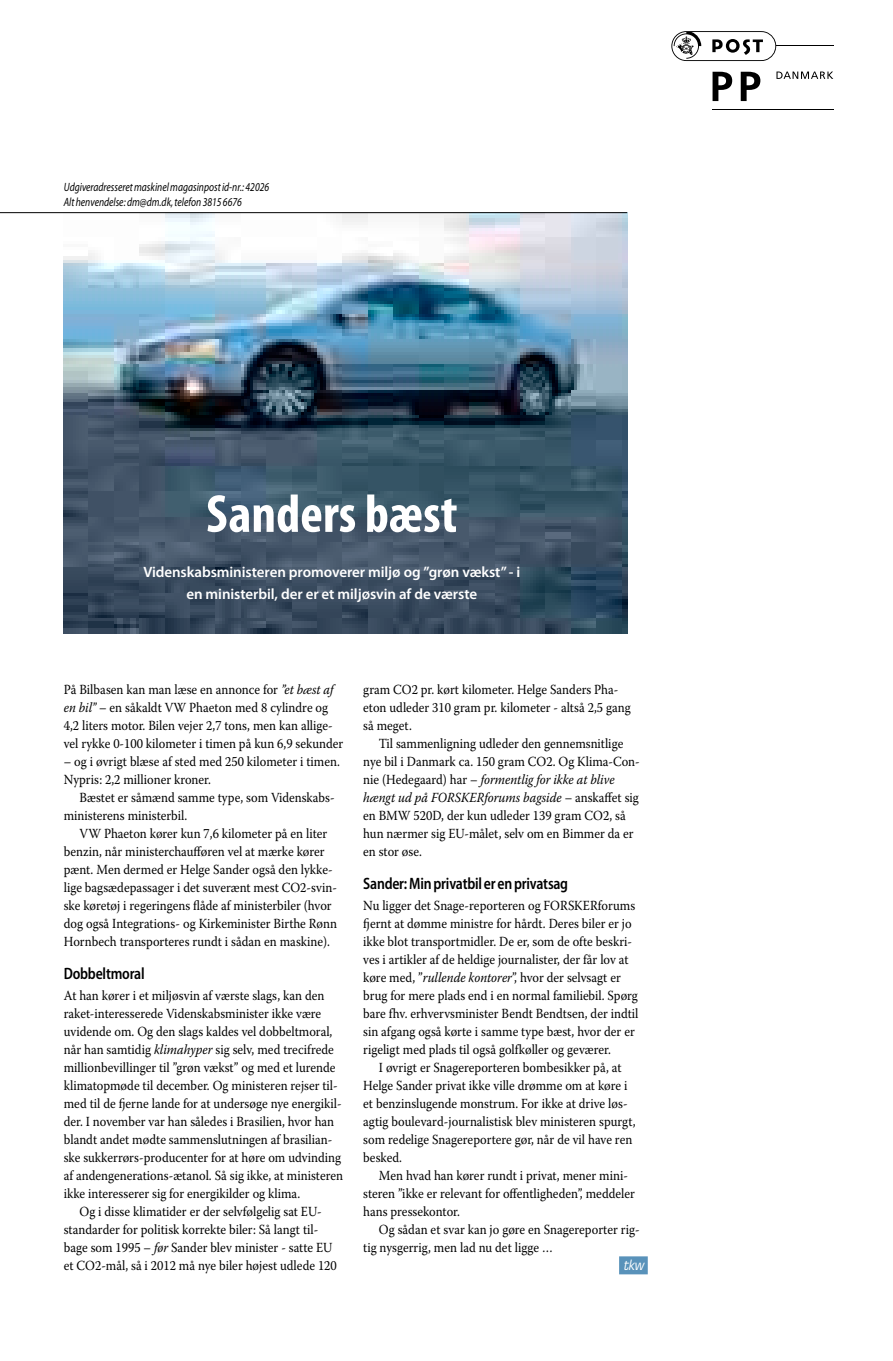
<style>
.page{position:relative;width:893px;height:1361px;background:#fff}
.page>*{position:absolute;margin:0;border:0;box-sizing:border-box;transform-origin:0 0}
.t1{font:700 condensed 54px "Myriad Pro";color:#fff}
.t2{font:600 semi-condensed 16.5px "Myriad Pro";letter-spacing:-.015em;color:#000;scale:.9 1}
.t3{font:600 15px/22.5px "Myriad Pro";letter-spacing:-.005em;color:#fff;text-align:center}
.t4{font:13.8px/18px "Warnock Pro";color:#000;scale:.9 1}
.t5{font:italic 13.8px "Eurostile LT Std";color:#fff;scale:.9 1}
.t6{font:italic 12px/15px "Myriad Pro";color:#000;scale:.8 1}
.s1{font-style:italic}
</style>
<div class="page">
<img style="left:64px;top:213px;width:563px;height:420px">
<svg style="left:776px;top:72px;width:57px;height:7px"></svg>
<hr style="left:776px;top:45px;width:57px;height:1px;background:#000">
<hr style="left:712px;top:109px;width:121px;height:1px;background:#000">
<svg style="left:712px;top:72px;width:20px;height:29px"></svg>
<svg style="left:741px;top:72px;width:19px;height:29px"></svg>
<svg style="left:671px;top:31px;width:105px;height:30px"></svg>
<div style="left:619px;top:1256px;width:29px;height:18px;background:#5992ba"></div>
<hr style="left:0;top:212px;width:627px;height:1px;background:#000">
<p class="t6" style="left:64px;top:179px;width:258px">Udgiveradresseret maskinel magasinpost id-nr.: 42026<br>Alt henvendelse: dm@dm.dk, telefon 3815 6676</p>
<h1 class="t1" style="left:206px;top:484px;width:253px">Sanders bæst</h1>
<p class="t3" style="left:143px;top:560px;width:378px">Videnskabsministeren promoverer miljø og ”grøn vækst” - i en ministerbil, der er et miljøsvin af de værste</p>
<p class="t4" style="left:64px;top:680px;width:312px">På Bilbasen kan man læse en annonce for <span class="s1">”et bæst af en bil”</span> – en såkaldt VW Phaeton med 8 cylindre og 4,2 liters motor. Bilen vejer 2,7 tons, men kan allige&shy;vel rykke 0-100 kilometer i timen på kun 6,9 sekunder</p>
<p class="t4" style="left:64px;top:752px;width:308px">– og i øvrigt blæse af sted med 250 kilometer i timen.<br>Nypris: 2,2 millioner kroner.</p>
<p class="t4" style="left:64px;top:788px;width:303px;text-indent:16px">Bæstet er såmænd samme type, som Videnskabs&shy;ministerens ministerbil.</p>
<p class="t4" style="left:64px;top:824px;width:305px;text-indent:16px">VW Phaeton kører kun 7,6 kilometer på en liter benzin, når ministerchaufføren vel at mærke kører pænt. Men dermed er Helge Sander også den lykke&shy;lige bagsædepassager i det suverænt mest CO2-svin&shy;ske køretøj i regeringens flåde af ministerbiler (hvor dog også Integrations- og Kirkeminister Birthe Rønn Hornbech transporteres rundt i sådan en maskine).</p>
<p class="t2" style="left:64px;top:964px;width:91px">Dobbeltmoral</p>
<p class="t4" style="left:64px;top:986px;width:291px">At han kører i et miljøsvin af værste slags, kan den</p>
<p class="t4" style="left:64px;top:1004px;width:288px">raket-interesserede Videnskabsminister ikke være</p>
<p class="t4" style="left:64px;top:1022px;width:300px">uvidende om. Og den slags kaldes vel dobbeltmoral,</p>
<p class="t4" style="left:64px;top:1040px;width:302px">når han samtidig <span class="s1">klimahyper</span> sig selv, med trecifrede</p>
<p class="t4" style="left:64px;top:1058px;width:304px">millionbevillinger til ”grøn vækst” og med et lurende</p>
<p class="t4" style="left:64px;top:1076px;width:306px">klimatopmøde til december. Og ministeren rejser til-</p>
<p class="t4" style="left:64px;top:1094px;width:310px">med til de fjerne lande for at undersøge nye energikil-</p>
<p class="t4" style="left:64px;top:1112px;width:302px">der. I november var han således i Brasilien, hvor han</p>
<p class="t4" style="left:64px;top:1130px;width:300px">blandt andet mødte sammenslutningen af brasilian-</p>
<p class="t4" style="left:64px;top:1148px;width:310px">ske sukkerrørs-producenter for at høre om udvinding</p>
<p class="t4" style="left:64px;top:1166px;width:312px">af andengenerations-ætanol. Så sig ikke, at ministeren</p>
<p class="t4" style="left:64px;top:1184px;width:264px">ikke interesserer sig for energikilder og klima.</p>
<p class="t4" style="left:79px;top:1202px;width:271px">Og i disse klimatider er der selvfølgelig sat EU-</p>
<p class="t4" style="left:64px;top:1220px;width:284px">standarder for politisk korrekte biler: Så langt til-</p>
<p class="t4" style="left:64px;top:1238px;width:300px">bage som 1995 – <span class="s1">før</span> Sander blev minister - satte EU</p>
<p class="t4" style="left:64px;top:1256px;width:305px">et CO2-mål, så i 2012 må nye biler højest udlede 120</p>
<p class="t4" style="left:363px;top:680px;width:299px">gram CO2 pr. kørt kilometer. Helge Sanders Pha&shy;eton udleder 310 gram pr. kilometer - altså 2,5 gang så meget.</p>
<p class="t4" style="left:363px;top:734px;width:309px;text-indent:16px">Til sammenligning udleder den gennemsnitlige nye bil i Danmark ca. 150 gram CO2. Og Klima-Con&shy;nie (Hedegaard) har – <span class="s1">formentlig for ikke at blive hængt ud på FORSKERforums bagside</span> – anskaffet sig en BMW 520D, der kun udleder 139 gram CO2, så hun nærmer sig EU-målet, selv om en Bimmer da er en stor øse.</p>
<p class="t2" style="left:363px;top:874px;width:229px">Sander: Min privatbil er en privatsag</p>
<p class="t4" style="left:363px;top:896px;width:307px">Nu ligger det Snage-reporteren og FORSKERforums fjernt at dømme ministre for hårdt. Deres biler er jo ikke blot transportmidler. De er, som de ofte beskri&shy;ves i artikler af de heldige journalister, der får lov at køre med, ”<span class="s1">rullende kontorer</span>”, hvor der selvsagt er brug for mere plads end i en normal familiebil. Spørg bare fhv. erhvervsminister Bendt Bendtsen, der indtil sin afgang også kørte i samme type bæst, hvor der er rigeligt med plads til også golfkøller og geværer.</p>
<p class="t4" style="left:363px;top:1058px;width:304px;text-indent:16px">I øvrigt er Snagereporteren bombesikker på, at Helge Sander privat ikke ville drømme om at køre i et benzinslugende monstrum. For ikke at drive løs&shy;agtig boulevard-journalistisk blev ministeren spurgt, som redelige Snagereportere gør, når de vil have ren besked.</p>
<p class="t4" style="left:363px;top:1166px;width:303px;text-indent:16px">Men hvad han kører rundt i privat, mener mini&shy;steren ”ikke er relevant for offentligheden”, meddeler hans pressekontor.</p>
<p class="t4" style="left:363px;top:1220px;width:309px;text-indent:16px">Og sådan et svar kan jo gøre en Snagereporter rig&shy;tig nysgerrig, men lad nu det ligge …</p>
<p class="t5" style="left:623px;top:1256px;width:24px">tkw</p>
</div>
